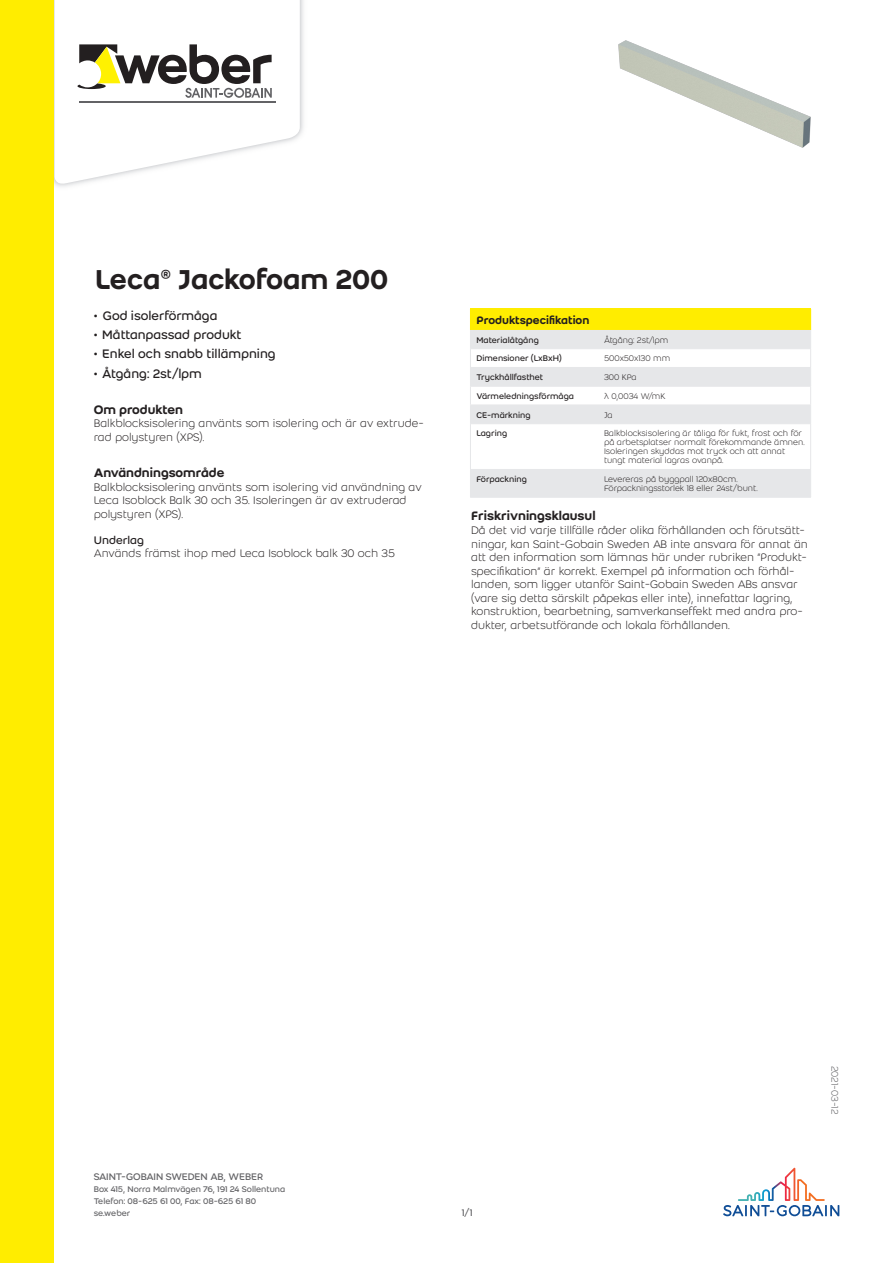
<style>
.page{position:relative;width:893px;height:1263px;background:#fff}
.page>*{position:absolute;margin:0;border:0;box-sizing:border-box;transform-origin:0 0}
.Product_name{font:500 30px "Weber";letter-spacing:-.01em;color:#231f20}
.t1{font:13.5px "Weber";color:#231f20}
.Second_header{font:500 13.5px "Weber";color:#231f20}
.Body_text{font:300 12px/13.5px "Weber";color:#231f20}
.header_1{font:500 12px "Weber";color:#231f20}
.Second_sub-header{font:12px "Weber";color:#231f20}
.t2{font:10.5px "Weber";letter-spacing:-.01em;color:#636366}
.Last_modification_da{font:300 10.5px "Weber";color:#636366}
.column_2{font:300 9px/9px "Weber";color:#231f20}
.column_1{font:9px "Weber";color:#231f20}
.t3{font:9px/12px "Weber";letter-spacing:-.005em;color:#636366}
</style>
<div class="page">
<img style="left:54px;top:0;width:250px;height:187px">
<svg style="left:55px;top:0;width:245px;height:186px"></svg>
<hr style="left:79px;top:101px;width:196px;height:1px;background:#636366">
<svg style="left:77px;top:44px;width:195px;height:54px"></svg>
<div style="left:0;top:0;width:54px;height:1263px;background:#ffed00"></div>
<svg style="left:723px;top:1168px;width:116px;height:48px"></svg>
<img style="left:619px;top:40px;width:191px;height:108px">
<div style="left:470px;top:309px;width:341px;height:21px;background:#ffed00"></div>
<svg style="left:471px;top:330px;width:339px;height:167px"></svg>
<hr style="left:470px;top:348px;width:128px;height:1px;background:#e6e7e9">
<hr style="left:598px;top:348px;width:213px;height:1px;background:#e6e7e9">
<hr style="left:470px;top:367px;width:128px;height:1px;background:#e6e7e9">
<hr style="left:598px;top:367px;width:213px;height:1px;background:#e6e7e9">
<hr style="left:470px;top:386px;width:128px;height:1px;background:#e6e7e9">
<hr style="left:598px;top:386px;width:213px;height:1px;background:#e6e7e9">
<hr style="left:470px;top:405px;width:128px;height:1px;background:#e6e7e9">
<svg style="left:470px;top:330px;width:1px;height:93px"></svg>
<hr style="left:598px;top:405px;width:213px;height:1px;background:#e6e7e9">
<svg style="left:810px;top:330px;width:1px;height:93px"></svg>
<hr style="left:470px;top:423px;width:128px;height:1px;background:#e6e7e9">
<hr style="left:470px;top:424px;width:1px;height:45px;background:#e6e7e9">
<hr style="left:598px;top:423px;width:213px;height:1px;background:#e6e7e9">
<hr style="left:810px;top:424px;width:1px;height:45px;background:#e6e7e9">
<hr style="left:470px;top:469px;width:128px;height:1px;background:#e6e7e9">
<svg style="left:470px;top:470px;width:1px;height:27px"></svg>
<hr style="left:470px;top:497px;width:128px;height:1px;background:#e6e7e9">
<hr style="left:598px;top:469px;width:213px;height:1px;background:#e6e7e9">
<svg style="left:810px;top:470px;width:1px;height:27px"></svg>
<hr style="left:598px;top:497px;width:213px;height:1px;background:#e6e7e9">
<p class="Product_name" style="left:95px;top:257px;width:295px">Leca® Jackofoam 200</p>
<p class="t1" style="left:94px;top:306px;width:125px">• God isolerförmåga</p>
<p class="t1" style="left:94px;top:325px;width:149px">• Måttanpassad produkt</p>
<p class="t1" style="left:94px;top:344px;width:183px">• Enkel och snabb tillämpning</p>
<p class="t1" style="left:94px;top:364px;width:110px">• Åtgång: 2st/lpm</p>
<p class="Second_header" style="left:94px;top:400px;width:91px">Om produkten</p>
<p class="Body_text" style="left:94px;top:416px;width:332px">Balkblocksisolering använts som isolering och är av extrude&shy;rad polystyren (XPS).</p>
<p class="Second_header" style="left:94px;top:463px;width:132px">Användningsområde</p>
<p class="Body_text" style="left:94px;top:480px;width:329px">Balkblocksisolering använts som isolering vid användning av<br>Leca Isoblock Balk 30 och 35. Isoleringen är av extruderad polystyren (XPS).</p>
<p class="Second_sub-header" style="left:94px;top:532px;width:52px">Underlag</p>
<p class="Body_text" style="left:94px;top:546px;width:303px">Används främst ihop med Leca Isoblock balk 30 och 35</p>
<p class="header_1" style="left:476px;top:311px;width:114px">Produktspecifikation</p>
<p class="column_1" style="left:476px;top:333px;width:64px">Materialåtgång</p>
<p class="column_2" style="left:604px;top:335px;width:66px">Åtgång: 2st/lpm</p>
<p class="column_1" style="left:476px;top:352px;width:87px">Dimensioner (LxBxH)</p>
<p class="column_2" style="left:604px;top:354px;width:68px">500x50x130 mm</p>
<p class="column_1" style="left:476px;top:371px;width:68px">Tryckhållfasthet</p>
<p class="column_2" style="left:604px;top:373px;width:34px">300 KPa</p>
<p class="column_1" style="left:476px;top:390px;width:99px">Värmeledningsförmåga</p>
<p class="column_2" style="left:604px;top:391px;width:63px">λ 0,0034 W/mK</p>
<p class="column_1" style="left:476px;top:408px;width:56px">CE-märkning</p>
<p class="column_2" style="left:604px;top:410px;width:10px">Ja</p>
<p class="column_1" style="left:476px;top:427px;width:32px">Lagring</p>
<p class="column_2" style="left:604px;top:429px;width:202px">Balkblocksisolering är tåliga för fukt, frost och för på arbetsplatser normalt förekommande ämnen.<br>Isoleringen skyddas mot tryck och att annat tungt material lagras ovanpå.</p>
<p class="column_1" style="left:476px;top:473px;width:52px">Förpackning</p>
<p class="column_2" style="left:604px;top:475px;width:155px">Levereras på byggpall 120x80cm.<br>Förpackningsstorlek 18 eller 24st/bunt.</p>
<p class="Second_header" style="left:471px;top:506px;width:126px">Friskrivningsklausul</p>
<p class="Body_text" style="left:471px;top:523px;width:338px">Då det vid varje tillfälle råder olika förhållanden och förutsätt&shy;ningar, kan Saint-Gobain Sweden AB inte ansvara för annat än att den information som lämnas här under rubriken ”Produkt&shy;specifikation” är korrekt. Exempel på information och förhål&shy;landen, som ligger utanför Saint-Gobain Sweden ABs ansvar (vare sig detta särskilt påpekas eller inte), innefattar lagring, konstruktion, bearbetning, samverkanseffekt med andra pro&shy;dukter, arbetsutförande och lokala förhållanden.</p>
<p class="t2" style="left:94px;top:1169px;width:171px">SAINT-GOBAIN SWEDEN AB, WEBER</p>
<p class="t3" style="left:94px;top:1183px;width:193px">Box 415, Norra Malmvägen 76, 191 24 Sollentuna<br>Telefon: 08-625 61 00, Fax: 08-625 61 80 se.weber</p>
<p class="t2" style="left:462px;top:1205px;width:12px">1/1</p>
<p class="Last_modification_da" style="left:842px;top:1066px;width:50px;rotate:90deg">2021-03-12</p>
</div>
